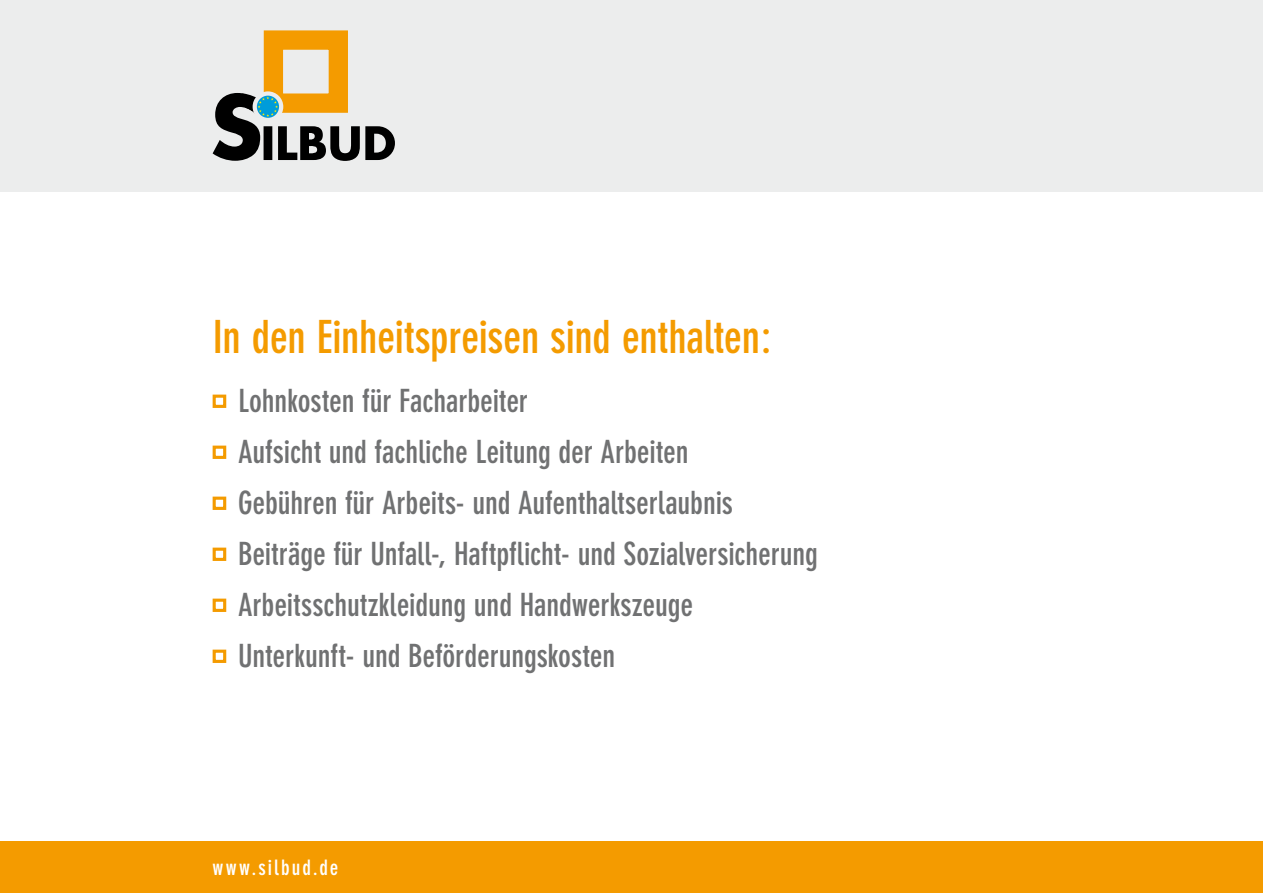
<style>
.page{position:relative;width:1263px;height:893px;background:#fff}
.page>*{position:absolute;margin:0;border:0;box-sizing:border-box;transform-origin:0 0}
.t1{font:700 condensed 45px "DIN Neuzeit Grotesk";letter-spacing:-.01em;color:#f49b00}
.t2{font:700 condensed 31.5px/51px "DIN Neuzeit Grotesk";letter-spacing:-.005em;color:#707172}
.t3{font:700 condensed 21px "DIN Neuzeit Grotesk";letter-spacing:.1em;color:#fff}
</style>
<div class="page">
<div style="left:0;top:0;width:1263px;height:191px;background:#eceded"></div>
<div style="left:264px;top:30px;width:84px;height:83px;border:19px solid #f49b00"></div>
<div style="left:253px;top:91px;width:30px;height:31px;border:4px solid #eceded;border-radius:50%"></div>
<svg style="left:213px;top:93px;width:182px;height:68px"></svg>
<div style="left:0;top:842px;width:1263px;height:51px;background:#f49b00"></div>
<div style="left:213px;top:395px;width:13px;height:13px;border:3px solid #f49b00"></div>
<div style="left:213px;top:446px;width:13px;height:13px;border:3px solid #f49b00"></div>
<div style="left:213px;top:497px;width:13px;height:13px;border:3px solid #f49b00"></div>
<div style="left:213px;top:548px;width:13px;height:13px;border:3px solid #f49b00"></div>
<div style="left:213px;top:599px;width:13px;height:13px;border:3px solid #f49b00"></div>
<div style="left:213px;top:650px;width:13px;height:13px;border:3px solid #f49b00"></div>
<h1 class="t1" style="left:213px;top:311px;width:560px">In den Einheitspreisen sind enthalten:</h1>
<p class="t2" style="left:238px;top:376px;width:581px">Lohnkosten für Facharbeiter<br>Aufsicht und fachliche Leitung der Arbeiten<br>Gebühren für Arbeits- und Aufenthaltserlaubnis Beiträge für Unfall-, Haftpflicht- und Sozialversicherung Arbeitsschutzkleidung und Handwerkszeuge Unterkunft- und Beförderungskosten</p>
<p class="t3" style="left:213px;top:856px;width:127px">www.silbud.de</p>
</div>
